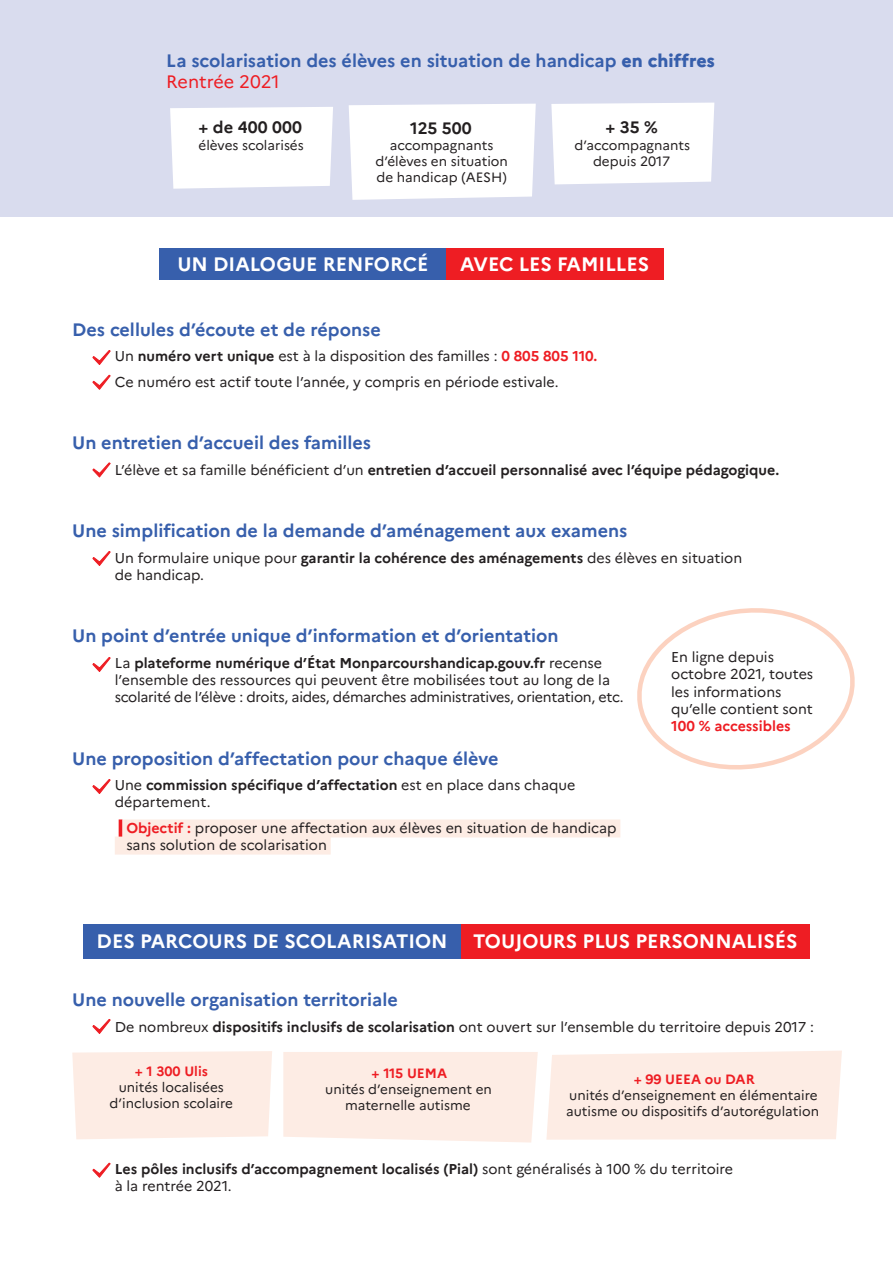
<style>
.page{position:relative;width:893px;height:1263px;background:#fff}
.page>*{position:absolute;margin:0;border:0;box-sizing:border-box;transform-origin:0 0}
.t1{font:700 19.5px "Marianne";color:#fff}
.t2{font:700 18px/21.6px "Marianne";color:#375fac}
.t3{font:700 16.5px "Marianne";letter-spacing:.005em;color:#231f20}
.t4{font:14.25px/17.1px "Marianne";color:#231f20}
.t5{font:14.25px/17.1px "Marianne";letter-spacing:-.02em;color:#231f20}
.t6{font:700 14.25px/17.1px "Marianne";color:#231f20}
.t7{font:700 14.25px "Marianne";color:#ee1d23}
.t8{font:13.5px/16.2px "Marianne";color:#231f20;text-align:center}
.t9{font:700 13.5px "Marianne";color:#ee1d23}
.s1{font-weight:800}
.s2{font-weight:400;color:#ee1d23}
.s3{font-weight:700}
.s4{font-weight:700;color:#ee1d23}
.s5{font-weight:400}
.s6{color:#ee1d23}
</style>
<div class="page">
<div style="left:0;top:0;width:893px;height:217px;background:#d9dcee"></div>
<svg style="left:92px;top:1019px;width:19px;height:15px"></svg>
<div style="left:72px;top:1051px;width:200px;height:88px;background:#fdece4"></div>
<div style="left:283px;top:1052px;width:255px;height:90px;background:#fdece4"></div>
<div style="left:546px;top:1050px;width:296px;height:90px;background:#fdece4"></div>
<div style="left:159px;top:248px;width:287px;height:32px;background:#375fac"></div>
<div style="left:446px;top:248px;width:217px;height:32px;background:#ee1d23"></div>
<div style="left:83px;top:924px;width:378px;height:34px;background:#375fac"></div>
<div style="left:461px;top:924px;width:349px;height:34px;background:#ee1d23"></div>
<hr style="left:119px;top:819px;width:3px;height:18px;background:#ee1d23">
<div style="left:122px;top:819px;width:498px;height:18px;background:#fdece4"></div>
<div style="left:115px;top:836px;width:216px;height:18px;background:#fdece4"></div>
<svg style="left:92px;top:350px;width:19px;height:15px"></svg>
<svg style="left:92px;top:374px;width:19px;height:16px"></svg>
<svg style="left:92px;top:462px;width:19px;height:16px"></svg>
<svg style="left:92px;top:551px;width:19px;height:15px"></svg>
<svg style="left:92px;top:657px;width:19px;height:15px"></svg>
<svg style="left:92px;top:779px;width:19px;height:15px"></svg>
<svg style="left:637px;top:608px;width:218px;height:162px"></svg>
<div style="left:170px;top:107px;width:163px;height:82px;background:#fff"></div>
<div style="left:349px;top:104px;width:187px;height:96px;background:#fff"></div>
<div style="left:551px;top:103px;width:163px;height:81px;background:#fff"></div>
<svg style="left:92px;top:1162px;width:19px;height:16px"></svg>
<p class="t2" style="left:166px;top:50px;width:550px">La scolarisation des élèves en situation de handicap <span class="s1">en chiffres<br></span><span class="s2">Rentrée 2021</span></p>
<p class="t3" style="left:199px;top:118px;width:105px">+ de 400 000</p>
<p class="t8" style="left:198px;top:137px;width:107px">élèves scolarisés</p>
<p class="t3" style="left:410px;top:118px;width:63px">125 500</p>
<p class="t8" style="left:375px;top:137px;width:134px">accompagnants d’élèves en situation de handicap (AESH)</p>
<p class="t3" style="left:606px;top:118px;width:54px">+ 35 %</p>
<p class="t8" style="left:575px;top:137px;width:117px">d’accompagnants depuis 2017</p>
<h1 class="t1" style="left:177px;top:253px;width:253px">UN DIALOGUE RENFORCÉ</h1>
<h1 class="t1" style="left:460px;top:253px;width:190px">AVEC LES FAMILLES</h1>
<p class="t2" style="left:72px;top:319px;width:310px">Des cellules d’écoute et de réponse</p>
<p class="t4" style="left:115px;top:343px;width:484px;line-height:25.7px">Un <span class="s3">numéro vert unique</span> est à la disposition des familles : <span class="s4">0 805 805 110.<br></span>Ce numéro est actif toute l’année, y compris en période estivale.</p>
<p class="t2" style="left:72px;top:432px;width:300px">Un entretien d’accueil des familles</p>
<p class="t6" style="left:115px;top:461px;width:666px"><span class="s5">L’élève et sa famille bénéficient d’un</span> entretien d’accueil personnalisé avec l’équipe pédagogique.</p>
<p class="t2" style="left:72px;top:520px;width:557px">Une simplification de la demande d’aménagement aux examens</p>
<p class="t4" style="left:115px;top:549px;width:629px">Un formulaire unique pour <span class="s3">garantir la cohérence des aménagements</span> des élèves en situation de handicap.</p>
<p class="t2" style="left:72px;top:625px;width:488px">Un point d’entrée unique d’information et d’orientation</p>
<p class="t5" style="left:115px;top:654px;width:510px">La <span class="s3">plateforme numérique d’État Monparcourshandicap.gouv.fr</span> recense l’ensemble des ressources qui peuvent être mobilisées tout au long de la scolarité de l’élève : droits, aides, démarches administratives, orientation, etc.</p>
<p class="t2" style="left:72px;top:747px;width:428px">Une proposition d’affectation pour chaque élève</p>
<p class="t4" style="left:115px;top:777px;width:462px">Une <span class="s3">commission spécifique d’affectation</span> est en place dans chaque département.</p>
<p class="t4" style="left:126px;top:819px;width:492px;text-indent:-8px"><span class="s6">.</span> <span class="s4">Objectif :</span> proposer une affectation aux élèves en situation de handicap sans solution de scolarisation</p>
<p class="t4" style="left:671px;top:649px;width:144px">En ligne depuis octobre 2021, toutes les informations qu’elle contient sont</p>
<p class="t7" style="left:671px;top:717px;width:121px">100 % accessibles</p>
<h1 class="t1" style="left:97px;top:929px;width:352px">DES PARCOURS DE SCOLARISATION</h1>
<h1 class="t1" style="left:473px;top:929px;width:326px">TOUJOURS PLUS PERSONNALISÉS</h1>
<p class="t2" style="left:72px;top:989px;width:327px">Une nouvelle organisation territoriale</p>
<p class="t4" style="left:115px;top:1018px;width:701px">De nombreux <span class="s3">dispositifs inclusifs de scolarisation</span> ont ouvert sur l’ensemble du territoire depuis 2017 :</p>
<p class="t9" style="left:135px;top:1063px;width:75px">+ 1 300 Ulis</p>
<p class="t8" style="left:110px;top:1079px;width:125px">unités localisées d’inclusion scolaire</p>
<p class="t9" style="left:372px;top:1065px;width:77px">+ 115 UEMA</p>
<p class="t8" style="left:325px;top:1081px;width:168px">unités d’enseignement en maternelle autisme</p>
<p class="t9" style="left:634px;top:1071px;width:123px">+ 99 UEEA ou DAR</p>
<p class="t8" style="left:566px;top:1087px;width:255px;text-align:left">unités d’enseignement en élémentaire autisme ou dispositifs d’autorégulation</p>
<p class="t6" style="left:115px;top:1160px;width:620px">Les pôles inclusifs d’accompagnement localisés (Pial) <span class="s5">sont généralisés à 100 % du territoire à la rentrée 2021.</span></p>
</div>
